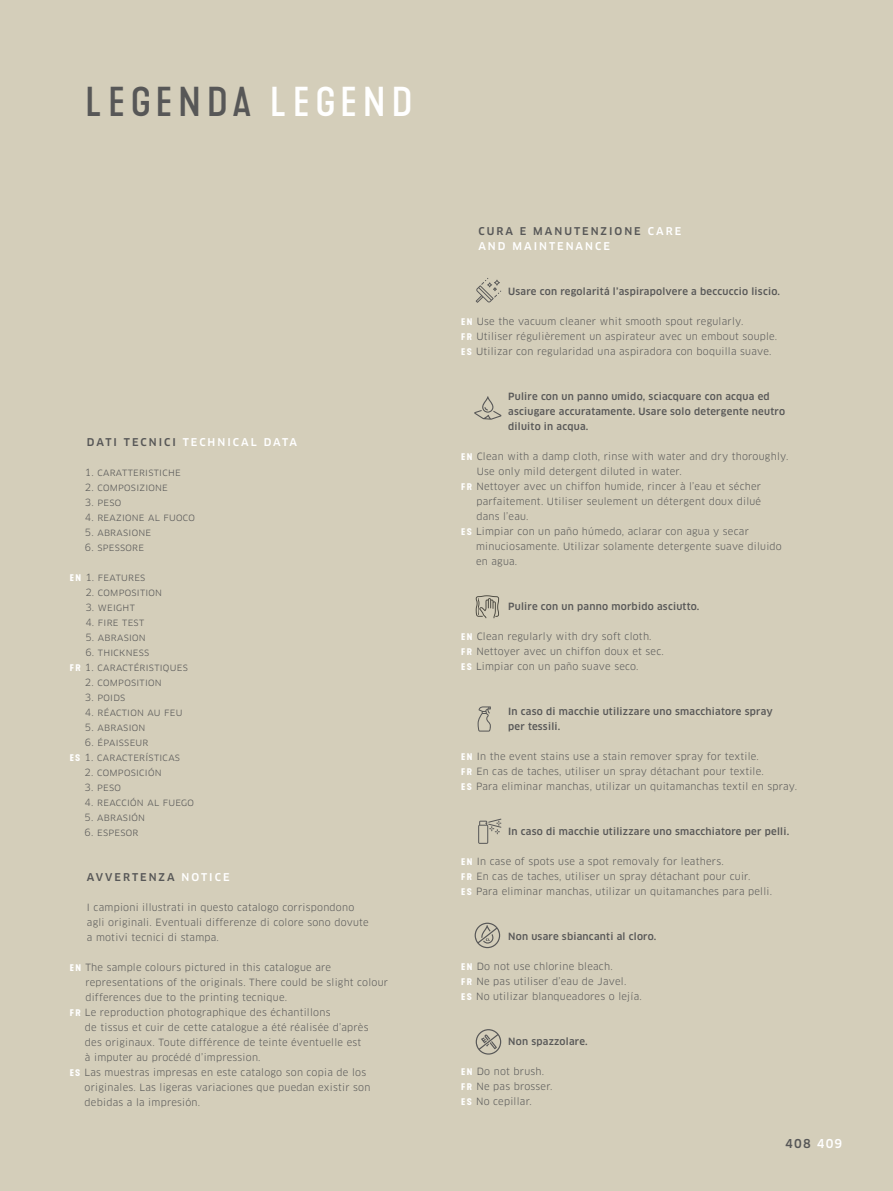
<style>
.page{position:relative;width:893px;height:1191px;background:#fff}
.page>*{position:absolute;margin:0;border:0;box-sizing:border-box;transform-origin:0 0}
.t1{font:500 expanded 39px "Kapra Neue Pro";letter-spacing:.145em;color:#575757}
.t2{font:500 12px "Clan Pro";letter-spacing:.1em;color:#575757}
.t3{font:500 10.5px/15px "Clan Pro";letter-spacing:.19em;color:#fff}
.t4{font:500 10.5px "Clan Pro";letter-spacing:.19em;color:#575757}
.t5{font:9.75px/15px "Clan Pro";letter-spacing:.025em;color:#575757}
.t6{font:500 9.75px/15px "Clan Pro";letter-spacing:.025em;color:#575757}
.s1{color:#fff}
.s2{color:#575757}
.s3{font-family:"Kapra Neue Pro";font-weight:700;font-stretch:expanded;font-size:9px;color:#fff}
</style>
<div class="page">
<div style="left:1px;top:0;width:891px;height:1191px;background:#d4ceba"></div>
<svg style="left:474px;top:396px;width:27px;height:24px"></svg>
<svg style="left:475px;top:595px;width:24px;height:23px"></svg>
<svg style="left:474px;top:923px;width:26px;height:25px"></svg>
<svg style="left:475px;top:1029px;width:26px;height:26px"></svg>
<svg style="left:477px;top:706px;width:14px;height:26px"></svg>
<svg style="left:475px;top:278px;width:26px;height:25px"></svg>
<svg style="left:478px;top:819px;width:23px;height:25px"></svg>
<h1 class="t1" style="left:85px;top:86px;width:329px">LEGENDA <span class="s1">LEGEND</span></h1>
<p class="t3" style="left:87px;top:435px;width:212px"><span class="s2">DATI TECNICI</span> TECHNICAL DATA</p>
<p class="t5" style="left:85px;top:465px;width:97px">1. caratteristiche</p>
<p class="t5" style="left:85px;top:480px;width:85px">2. composizione</p>
<p class="t5" style="left:85px;top:495px;width:38px">3. peso</p>
<p class="t5" style="left:85px;top:510px;width:112px">4. reazione al fuoco</p>
<p class="t5" style="left:85px;top:525px;width:68px">5. abrasione</p>
<p class="t5" style="left:85px;top:540px;width:61px">6. spessore</p>
<p class="t5" style="left:70px;top:570px;width:77px"><span class="s3">EN</span> 1. features</p>
<p class="t5" style="left:85px;top:585px;width:78px">2. composition</p>
<p class="t5" style="left:85px;top:600px;width:51px">3. weight</p>
<p class="t5" style="left:85px;top:615px;width:60px">4. fire test</p>
<p class="t5" style="left:85px;top:630px;width:62px">5. abrasion</p>
<p class="t5" style="left:70px;top:645px;width:119px;text-indent:15px">6. thickness<br><span class="s3">FR</span> 1. caractéristiques</p>
<p class="t5" style="left:85px;top:675px;width:78px">2. composition</p>
<p class="t5" style="left:85px;top:690px;width:42px">3. poids</p>
<p class="t5" style="left:85px;top:705px;width:99px">4. réaction au feu</p>
<p class="t5" style="left:85px;top:720px;width:62px">5. abrasion</p>
<p class="t5" style="left:70px;top:735px;width:112px;text-indent:15px">6. épaisseur<br><span class="s3">ES</span> 1. características</p>
<p class="t5" style="left:85px;top:765px;width:79px">2. composición</p>
<p class="t5" style="left:85px;top:780px;width:38px">3. peso</p>
<p class="t5" style="left:85px;top:795px;width:111px">4. reacción al fuego</p>
<p class="t5" style="left:85px;top:810px;width:62px">5. abrasión</p>
<p class="t5" style="left:85px;top:825px;width:55px">6. espesor</p>
<p class="t4" style="left:87px;top:873px;width:144px">AVVERTENZA <span class="s1">NOTICE</span></p>
<p class="t5" style="left:87px;top:900px;width:283px">I campioni illustrati in questo catalogo corrispondono agli originali. Eventuali differenze di colore sono dovute a motivi tecnici di stampa.</p>
<p class="t5" style="left:70px;top:960px;width:263px"><span class="s3">EN</span> The sample colours pictured in this catalogue are</p>
<p class="t5" style="left:85px;top:975px;width:304px">representations of the originals. There could be slight colour</p>
<p class="t5" style="left:85px;top:990px;width:203px">differences due to the printing tecnique.</p>
<p class="t5" style="left:70px;top:1005px;width:262px"><span class="s3">FR</span> Le reproduction photographique des échantillons</p>
<p class="t5" style="left:85px;top:1020px;width:285px">de tissus et cuir de cette catalogue a été réalisée d’après</p>
<p class="t5" style="left:85px;top:1035px;width:278px">des originaux. Toute différence de teinte éventuelle est</p>
<p class="t5" style="left:85px;top:1050px;width:177px">à imputer au procédé d’impression.</p>
<p class="t5" style="left:70px;top:1065px;width:298px"><span class="s3">ES</span> Las muestras impresas en este catalogo son copia de los</p>
<p class="t5" style="left:85px;top:1080px;width:287px">originales. Las ligeras variaciones que puedan existir son</p>
<p class="t5" style="left:85px;top:1095px;width:117px">debidas a la impresión.</p>
<p class="t3" style="left:478px;top:224px;width:204px"><span class="s2">CURA E MANUTENZIONE</span> CARE<br>AND MAINTENANCE</p>
<p class="t6" style="left:508px;top:284px;width:273px">Usare con regolaritá l’aspirapolvere a beccuccio liscio.</p>
<p class="t5" style="left:461px;top:314px;width:317px"><span class="s3">EN</span> Use the vacuum cleaner whit smooth spout regularly.<br><span class="s3">FR</span> Utiliser régulièrement un aspirateur avec un embout souple.<br><span class="s3">ES</span> Utilizar con regularidad una aspiradora con boquilla suave.</p>
<p class="t6" style="left:508px;top:389px;width:278px">Pulire con un panno umido, sciacquare con acqua ed asciugare accuratamente. Usare solo detergente neutro diluito in acqua.</p>
<p class="t5" style="left:461px;top:449px;width:329px"><span class="s3">EN</span> Clean with a damp cloth, rinse with water and dry thoroughly.</p>
<p class="t5" style="left:477px;top:464px;width:206px">Use only mild detergent diluted in water.</p>
<p class="t5" style="left:461px;top:479px;width:301px"><span class="s3">FR</span> Nettoyer avec un chiffon humide, rincer à l’eau et sécher</p>
<p class="t5" style="left:476px;top:494px;width:286px">parfaitement. Utiliser seulement un détergent doux dilué</p>
<p class="t5" style="left:476px;top:509px;width:54px">dans l’eau.</p>
<p class="t5" style="left:461px;top:524px;width:289px"><span class="s3">ES</span> Limpiar con un paño húmedo, aclarar con agua y secar</p>
<p class="t5" style="left:476px;top:539px;width:307px">minuciosamente. Utilizar solamente detergente suave diluido</p>
<p class="t5" style="left:476px;top:554px;width:43px">en agua.</p>
<p class="t6" style="left:508px;top:599px;width:193px">Pulire con un panno morbido asciutto.</p>
<p class="t5" style="left:461px;top:629px;width:204px"><span class="s3">EN</span> Clean regularly with dry soft cloth.<br><span class="s3">FR</span> Nettoyer avec un chiffon doux et sec.<br><span class="s3">ES</span> Limpiar con un paño suave seco.</p>
<p class="t6" style="left:508px;top:704px;width:266px">In caso di macchie utilizzare uno smacchiatore spray per tessili.</p>
<p class="t5" style="left:461px;top:749px;width:337px"><span class="s3">EN</span> In the event stains use a stain remover spray for textile.<br><span class="s3">FR</span> En cas de taches, utiliser un spray détachant pour textile.<br><span class="s3">ES</span> Para eliminar manchas, utilizar un quitamanchas textil en spray.</p>
<p class="t6" style="left:508px;top:824px;width:283px">In caso di macchie utilizzare uno smacchiatore per pelli.</p>
<p class="t5" style="left:461px;top:854px;width:312px"><span class="s3">EN</span> In case of spots use a spot removaly for leathers.<br><span class="s3">FR</span> En cas de taches, utiliser un spray détachant pour cuir.<br><span class="s3">ES</span> Para eliminar manchas, utilizar un quitamanches para pelli.</p>
<p class="t6" style="left:508px;top:929px;width:150px">Non usare sbiancanti al cloro.</p>
<p class="t5" style="left:461px;top:959px;width:182px"><span class="s3">EN</span> Do not use chlorine bleach.<br><span class="s3">FR</span> Ne pas utiliser d’eau de Javel.<br><span class="s3">ES</span> No utilizar blanqueadores o lejía.</p>
<p class="t6" style="left:508px;top:1034px;width:81px">Non spazzolare.</p>
<p class="t5" style="left:461px;top:1064px;width:93px"><span class="s3">EN</span> Do not brush.<br><span class="s3">FR</span> Ne pas brosser.<br><span class="s3">ES</span> No cepillar.</p>
<p class="t2" style="left:785px;top:1139px;width:59px">408 <span class="s1">409</span></p>
</div>
